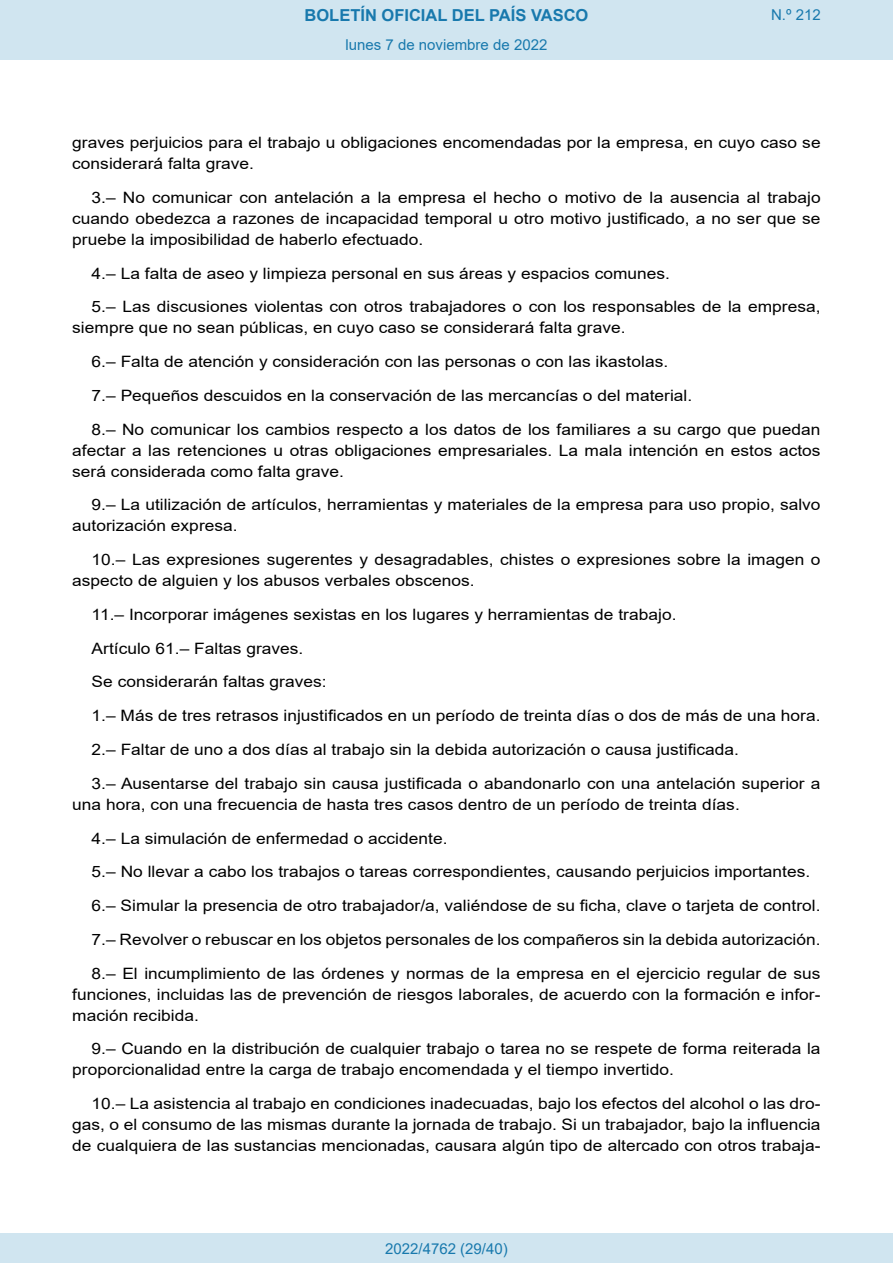
<style>
.page{position:relative;width:893px;height:1263px;background:#fff}
.page>*{position:absolute;margin:0;border:0;box-sizing:border-box;transform-origin:0 0}
.t1{font:700 16.5px "Arial";color:#1879ad}
.BOPVDetalle{font:15.6px/21px "Arial";color:#000;scale:1.11 1}
.Paginacion_Centro{font:15px "Arial";color:#1879ad}
</style>
<div class="page">
<div style="left:0;top:0;width:893px;height:60px;background:#d0e5f0"></div>
<div style="left:0;top:1233px;width:893px;height:30px;background:#d0e5f0"></div>
<p class="t1" style="left:305px;top:3px;width:285px">BOLETÍN OFICIAL DEL PAÍS VASCO</p>
<p class="Paginacion_Centro" style="left:346px;top:35px;width:203px">lunes 7 de noviembre de 2022</p>
<p class="Paginacion_Centro" style="left:771px;top:5px;width:51px">N.º 212</p>
<p class="BOPVDetalle" style="left:72px;top:132px;width:676px">graves perjuicios para el trabajo u obligaciones encomendadas por la empresa, en cuyo caso se considerará falta grave.</p>
<p class="BOPVDetalle" style="left:72px;top:187px;width:676px;text-align:justify;text-indent:19px">3.– No comunicar con antelación a la empresa el hecho o motivo de la ausencia al trabajo cuando obedezca a razones de incapacidad temporal u otro motivo justificado, a no ser que se pruebe la imposibilidad de haberlo efectuado.</p>
<p class="BOPVDetalle" style="left:92px;top:263px;width:523px">4.– La falta de aseo y limpieza personal en sus áreas y espacios comunes.</p>
<p class="BOPVDetalle" style="left:72px;top:296px;width:676px;text-indent:19px">5.– Las discusiones violentas con otros trabajadores o con los responsables de la empresa, siempre que no sean públicas, en cuyo caso se considerará falta grave.</p>
<p class="BOPVDetalle" style="left:92px;top:351px;width:521px">6.– Falta de atención y consideración con las personas o con las ikastolas.</p>
<p class="BOPVDetalle" style="left:92px;top:385px;width:543px">7.– Pequeños descuidos en la conservación de las mercancías o del material.</p>
<p class="BOPVDetalle" style="left:72px;top:419px;width:676px;text-align:justify;text-indent:19px">8.– No comunicar los cambios respecto a los datos de los familiares a su cargo que puedan afectar a las retenciones u otras obligaciones empresariales. La mala intención en estos actos será considerada como falta grave.</p>
<p class="BOPVDetalle" style="left:72px;top:494px;width:676px;text-indent:19px">9.– La utilización de artículos, herramientas y materiales de la empresa para uso propio, salvo autorización expresa.</p>
<p class="BOPVDetalle" style="left:72px;top:549px;width:676px;text-indent:19px">10.– Las expresiones sugerentes y desagradables, chistes o expresiones sobre la imagen o aspecto de alguien y los abusos verbales obscenos.</p>
<p class="BOPVDetalle" style="left:92px;top:604px;width:528px">11.– Incorporar imágenes sexistas en los lugares y herramientas de trabajo.</p>
<p class="BOPVDetalle" style="left:92px;top:638px;width:192px">Artículo 61.– Faltas graves.</p>
<p class="BOPVDetalle" style="left:92px;top:671px;width:213px">Se considerarán faltas graves:</p>
<p class="BOPVDetalle" style="left:92px;top:705px;width:658px">1.– Más de tres retrasos injustificados en un período de treinta días o dos de más de una hora.</p>
<p class="BOPVDetalle" style="left:92px;top:739px;width:585px">2.– Faltar de uno a dos días al trabajo sin la debida autorización o causa justificada.</p>
<p class="BOPVDetalle" style="left:72px;top:773px;width:676px;text-indent:19px">3.– Ausentarse del trabajo sin causa justificada o abandonarlo con una antelación superior a una hora, con una frecuencia de hasta tres casos dentro de un período de treinta días.</p>
<p class="BOPVDetalle" style="left:92px;top:827px;width:322px">4.– La simulación de enfermedad o accidente.</p>
<p class="BOPVDetalle" style="left:92px;top:861px;width:649px">5.– No llevar a cabo los trabajos o tareas correspondientes, causando perjuicios importantes.</p>
<p class="BOPVDetalle" style="left:92px;top:895px;width:658px">6.– Simular la presencia de otro trabajador/a, valiéndose de su ficha, clave o tarjeta de control.</p>
<p class="BOPVDetalle" style="left:92px;top:929px;width:658px">7.– Revolver o rebuscar en los objetos personales de los compañeros sin la debida autorización.</p>
<p class="BOPVDetalle" style="left:72px;top:962px;width:676px;text-align:justify;text-indent:19px">8.– El incumplimiento de las órdenes y normas de la empresa en el ejercicio regular de sus funciones, incluidas las de prevención de riesgos laborales, de acuerdo con la formación e infor&shy;mación recibida.</p>
<p class="BOPVDetalle" style="left:72px;top:1038px;width:676px;text-indent:19px">9.– Cuando en la distribución de cualquier trabajo o tarea no se respete de forma reiterada la proporcionalidad entre la carga de trabajo encomendada y el tiempo invertido.</p>
<p class="BOPVDetalle" style="left:72px;top:1093px;width:676px;text-align:justify;text-indent:19px">10.– La asistencia al trabajo en condiciones inadecuadas, bajo los efectos del alcohol o las dro&shy;gas, o el consumo de las mismas durante la jornada de trabajo. Si un trabajador, bajo la influencia de cualquiera de las sustancias mencionadas, causara algún tipo de altercado con otros trabaja-</p>
<p class="Paginacion_Centro" style="left:385px;top:1238px;width:124px">2022/4762 (29/40)</p>
</div>
